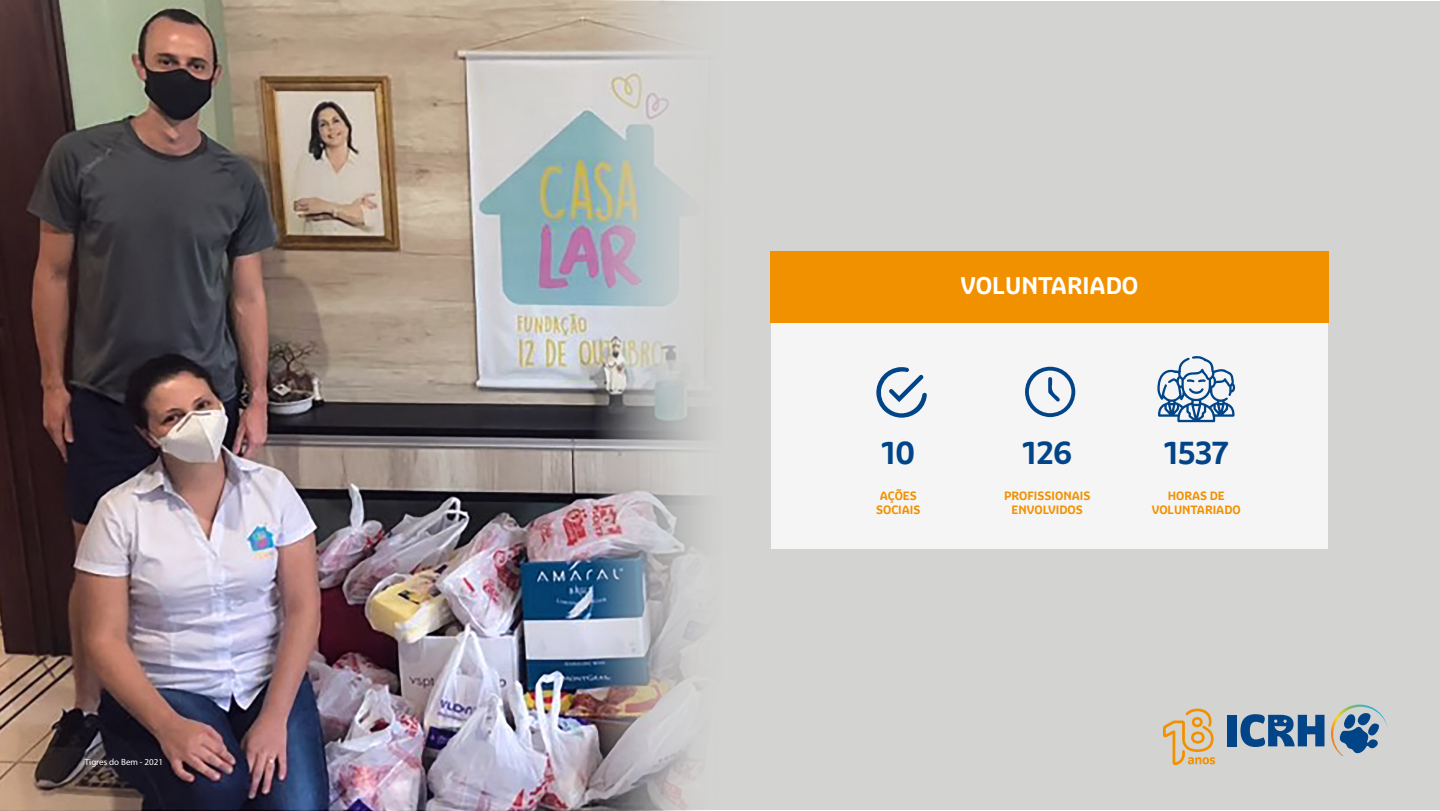
<style>
.page{position:relative;width:1440px;height:811px;background:#fff}
.page>*{position:absolute;margin:0;border:0;box-sizing:border-box;transform-origin:0 0}
.t1{font:700 30.9px "Graviola Tigre";letter-spacing:-.025em;color:#014488}
.t2{font:700 23.4px "Graviola Tigre";color:#fff}
.t3{font:700 11.7px/14px "Graviola Tigre";color:#f29100;text-align:center}
.t4{font:9px "Myriad Pro";color:#fff}
</style>
<div class="page">
<div style="left:443px;top:1px;width:997px;height:808px;background:#d3d3d1"></div>
<svg style="left:1331px;top:704px;width:57px;height:51px"></svg>
<div style="left:1228px;top:714px;width:9px;height:32px;background:#014488"></div>
<svg style="left:1240px;top:714px;width:84px;height:32px"></svg>
<svg style="left:1163px;top:708px;width:52px;height:56px"></svg>
<img style="left:0;top:0;width:721px;height:810px">
<div style="left:771px;top:322px;width:557px;height:226px;background:#f5f5f5"></div>
<div style="left:770px;top:251px;width:559px;height:71px;background:#f29100"></div>
<svg style="left:876px;top:367px;width:51px;height:50px"></svg>
<svg style="left:1025px;top:366px;width:50px;height:51px"></svg>
<svg style="left:1157px;top:356px;width:79px;height:66px"></svg>
<p class="t4" style="left:85px;top:758px;width:80px">Tigres do Bem - 2021</p>
<h2 class="t2" style="left:961px;top:270px;width:179px">VOLUNTARIADO</h2>
<h1 class="t1" style="left:881px;top:433px;width:36px">10</h1>
<p class="t3" style="left:876px;top:488px;width:46px">AÇÕES<br>SOCIAIS</p>
<h1 class="t1" style="left:1022px;top:433px;width:52px">126</h1>
<p class="t3" style="left:1004px;top:488px;width:88px">PROFISSIONAIS<br>ENVOLVIDOS</p>
<h1 class="t1" style="left:1164px;top:433px;width:67px">1537</h1>
<p class="t3" style="left:1152px;top:488px;width:90px">HORAS DE<br>VOLUNTARIADO</p>
</div>
